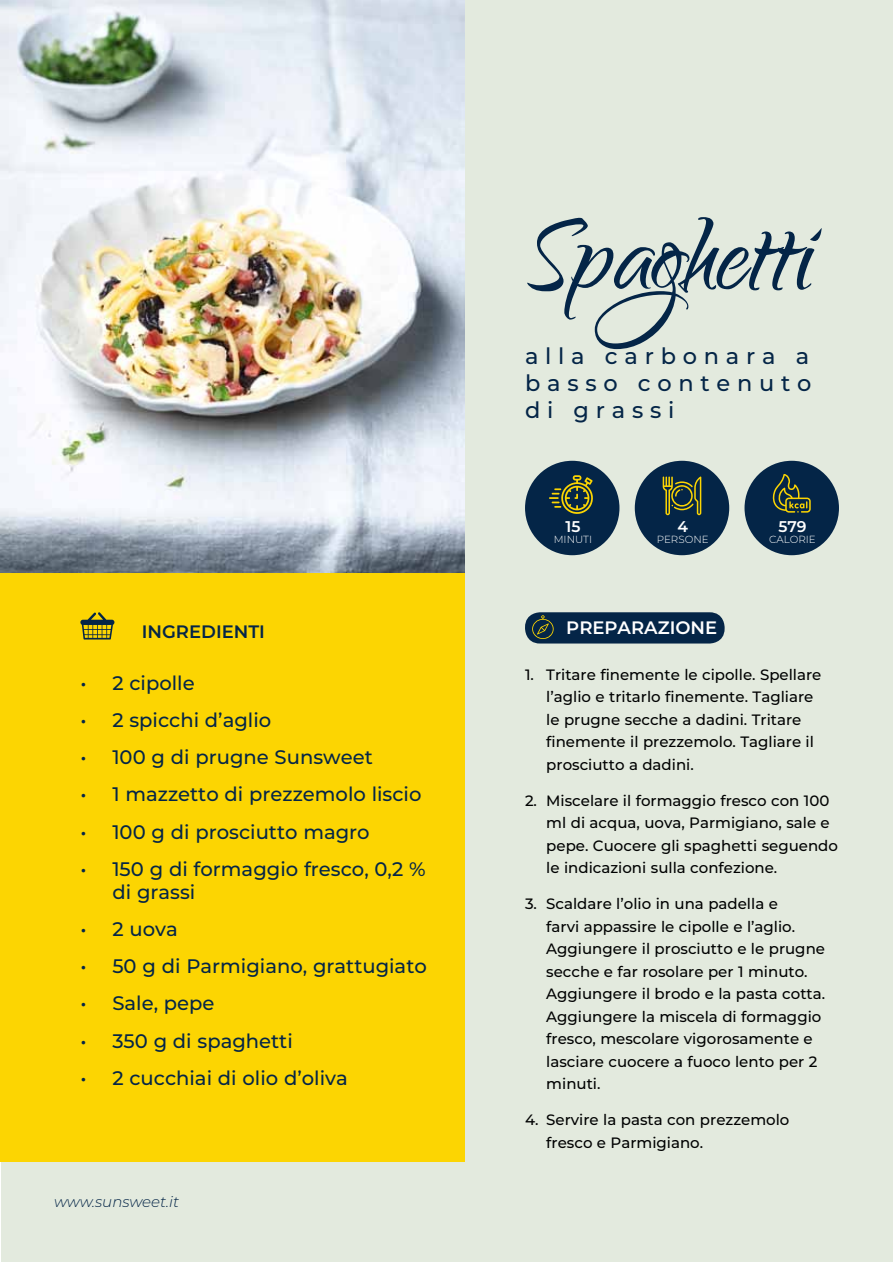
<style>
.page{position:relative;width:893px;height:1263px;background:#fff}
.page>*{position:absolute;margin:0;border:0;box-sizing:border-box;transform-origin:0 0}
.t1{font:134.1px "Qwigley";color:#042547}
.t2{font:500 22.5px/27.2px "Montserrat";letter-spacing:.3em;color:#042547;text-align:justify}
.t3{font:500 19.5px/23.5px "Montserrat";color:#042547}
.t4{font:600 18px "Montserrat";color:#fff}
.t5{font:600 18px "Montserrat";color:#042547}
.t6{font:600 15.45px "Montserrat";color:#fff}
.t7{font:500 15px/22.5px "Montserrat";color:#000101}
.t8{font:italic 300 15px "Montserrat";color:#042547}
.t9{font:300 10.35px "Montserrat";color:#fff}
</style>
<div class="page">
<div style="left:1px;top:1px;width:891px;height:1261px;background:#e3eade"></div>
<div style="left:0;top:572px;width:464px;height:590px;background:#fcd502"></div>
<img style="left:0;top:0;width:464px;height:572px">
<div style="left:635px;top:461px;width:94px;height:94px;background:#042547;border-radius:50%"></div>
<svg style="left:663px;top:476px;width:38px;height:39px"></svg>
<div style="left:525px;top:461px;width:94px;height:94px;background:#042547;border-radius:50%"></div>
<svg style="left:549px;top:475px;width:44px;height:39px"></svg>
<div style="left:744px;top:461px;width:95px;height:94px;background:#042547;border-radius:50%"></div>
<svg style="left:772px;top:474px;width:39px;height:39px"></svg>
<div style="left:525px;top:612px;width:200px;height:31px;background:#042547;border-radius:15px"></div>
<svg style="left:532px;top:615px;width:22px;height:24px"></svg>
<svg style="left:80px;top:612px;width:34px;height:27px"></svg>
<h1 class="t1" style="left:525px;top:183px;width:292px">Spaghetti</h1>
<h2 class="t2" style="left:525px;top:341px;width:288px">alla carbonara a basso contenuto di grassi</h2>
<p class="t6" style="left:565px;top:516px;width:16px">15</p>
<p class="t9" style="left:554px;top:532px;width:37px">MINUTI</p>
<p class="t6" style="left:677px;top:516px;width:12px">4</p>
<p class="t9" style="left:657px;top:532px;width:8px">PERSO</p>
<p class="t9" style="left:693px;top:532px;width:15px">NE</p>
<p class="t5" style="left:142px;top:619px;width:125px">I NGREDIENTI</p>
<p class="t4" style="left:566px;top:615px;width:152px">PREPARAZIONE</p>
<p class="t6" style="left:778px;top:516px;width:30px">579</p>
<p class="t9" style="left:769px;top:532px;width:22px">CALORIE</p>
<h3 class="t3" style="left:80px;top:671px;width:116px">• 2 cipolle</h3>
<h3 class="t3" style="left:80px;top:708px;width:192px">• 2 spicchi d’aglio</h3>
<h3 class="t3" style="left:80px;top:745px;width:294px">• 100 g di prugne Sunsweet</h3>
<h3 class="t3" style="left:80px;top:782px;width:343px">• 1 mazzetto di prezzemolo liscio</h3>
<h3 class="t3" style="left:80px;top:819px;width:291px">• 100 g di prosciutto magro</h3>
<h3 class="t3" style="left:112px;top:856px;width:315px;text-indent:-32px">• 150 g di formaggio fresco, 0,2 % di grassi</h3>
<h3 class="t3" style="left:80px;top:917px;width:99px">• 2 uova</h3>
<h3 class="t3" style="left:80px;top:954px;width:348px">• 50 g di Parmigiano, grattugiato</h3>
<h3 class="t3" style="left:80px;top:991px;width:136px">• Sale, pepe</h3>
<h3 class="t3" style="left:80px;top:1028px;width:214px">• 350 g di spaghetti</h3>
<h3 class="t3" style="left:80px;top:1065px;width:269px">• 2 cucchiai di olio d’oliva</h3>
<p class="t8" style="left:54px;top:1192px;width:127px">www.sunsweet.it</p>
<p class="t7" style="left:546px;top:662px;width:277px;text-indent:-21px">1. Tritare finemente le cipolle. Spellare l’aglio e tritarlo finemente. Tagliare le prugne secche a dadini. Tritare finemente il prezzemolo. Tagliare il prosciutto a dadini.</p>
<p class="t7" style="left:546px;top:788px;width:293px;text-indent:-21px">2. Miscelare il formaggio fresco con 100 ml di acqua, uova, Parmigiano, sale e pepe. Cuocere gli spaghetti seguendo le indicazioni sulla confezione.</p>
<p class="t7" style="left:546px;top:892px;width:280px;text-indent:-21px">3. Scaldare l’olio in una padella e<br>farvi appassire le cipolle e l’aglio.<br>Aggiungere il prosciutto e le prugne secche e far rosolare per 1 minuto.<br>Aggiungere il brodo e la pasta cotta.<br>Aggiungere la miscela di formaggio fresco, mescolare vigorosamente e lasciare cuocere a fuoco lento per 2 minuti.</p>
<p class="t7" style="left:546px;top:1108px;width:245px;text-indent:-21px">4. Servire la pasta con prezzemolo fresco e Parmigiano.</p>
</div>
